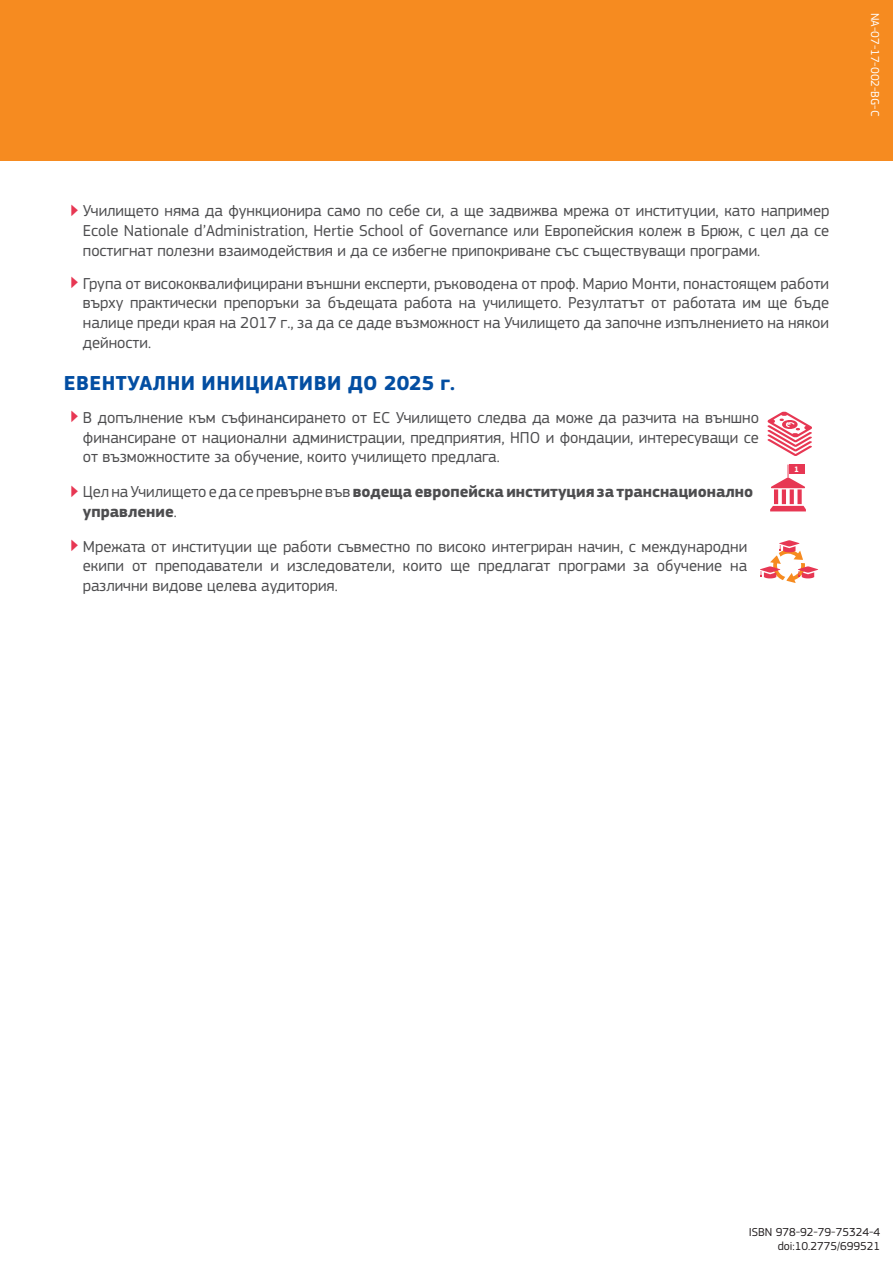
<style>
.page{position:relative;width:893px;height:1263px;background:#fff}
.page>*{position:absolute;margin:0;border:0;box-sizing:border-box;transform-origin:0 0}
.title_2_sb4{font:700 21px "EC Square Sans Pro";letter-spacing:.02em;color:#034ea2}
.t1{font:16.5px/19.8px "EC Square Sans Pro";color:#4d4d4f;text-align:justify}
.t2{font:700 16.5px/19.8px "EC Square Sans Pro";color:#4d4d4f}
.t3{font:12px/14.4px "EC Square Sans Pro";color:#231f20;text-align:right}
.t4{font:12px "EC Square Sans Pro";color:#fff}
.t5{font:700 8.25px "EC Square Sans Pro";color:#fff}
.s1{font-size:28.05px;color:#e73753}
.s2{font-weight:400;font-size:28.05px;color:#e73753}
.s3{font-weight:400}
</style>
<div class="page">
<div style="left:0;top:0;width:893px;height:161px;background:#f68b20"></div>
<svg style="left:760px;top:540px;width:58px;height:43px"></svg>
<svg style="left:770px;top:465px;width:36px;height:46px"></svg>
<div style="left:789px;top:465px;width:16px;height:9px;background:#e73753"></div>
<svg style="left:767px;top:411px;width:45px;height:45px"></svg>
<p class="t1" style="left:83px;top:201px;width:748px;text-indent:-13px"><span class="s1">‣</span> Училището няма да функционира само по себе си, а ще задвижва мрежа от институции, като например Ecole Nationale d’Administration, Hertie School of Governance или Европейския колеж в Брюж, с цел да се постигнат полезни взаимодействия и да се избегне припокриване със съществуващи програми.</p>
<p class="t1" style="left:83px;top:273px;width:748px;text-indent:-13px"><span class="s1">‣</span> Група от висококвалифицирани външни експерти, ръководена от проф. Марио Монти, понастоящем работи върху практически препоръки за бъдещата работа на училището. Резултатът от работата им ще бъде налице преди края на 2017 г., за да се даде възможност на Училището да започне изпълнението на някои дейности.</p>
<p class="title_2_sb4" style="left:64px;top:371px;width:392px">ЕВЕНТУАЛНИ ИНИЦИАТИВИ ДО 2025 г.</p>
<p class="t1" style="left:83px;top:408px;width:678px;text-indent:-13px"><span class="s1">‣</span> В допълнение към съфинансирането от ЕС Училището следва да може да разчита на външно финансиране от национални администрации, предприятия, НПО и фондации, интересуващи се от възможностите за обучение, които училището предлага.</p>
<p class="t2" style="left:83px;top:482px;width:672px;text-indent:-13px"><span class="s2">‣</span> <span class="s3">Цел на Училището еда се превърне във</span> водеща европейска институция за транснационално управление<span class="s3">.</span></p>
<p class="t1" style="left:83px;top:536px;width:666px;text-indent:-13px"><span class="s1">‣</span> Мрежата от институции ще работи съвместно по високо интегриран начин, с международни екипи от преподаватели и изследователи, които ще предлагат програми за обучение на различни видове целева аудитория.</p>
<p class="t5" style="left:794px;top:464px;width:6px">1</p>
<p class="t4" style="left:882px;top:13px;width:106px;rotate:90deg">NA-07-17-002-BG-N</p>
<p class="t4" style="left:882px;top:110px;width:8px;rotate:90deg">C</p>
<p class="t3" style="left:749px;top:1225px;width:133px">ISBN 978-92-79-75285-8 doi:10.2775/69510</p>
<p class="t3" style="left:778px;top:1225px;width:104px">324 4<br>doi:10.27 5/69 21</p>
</div>
